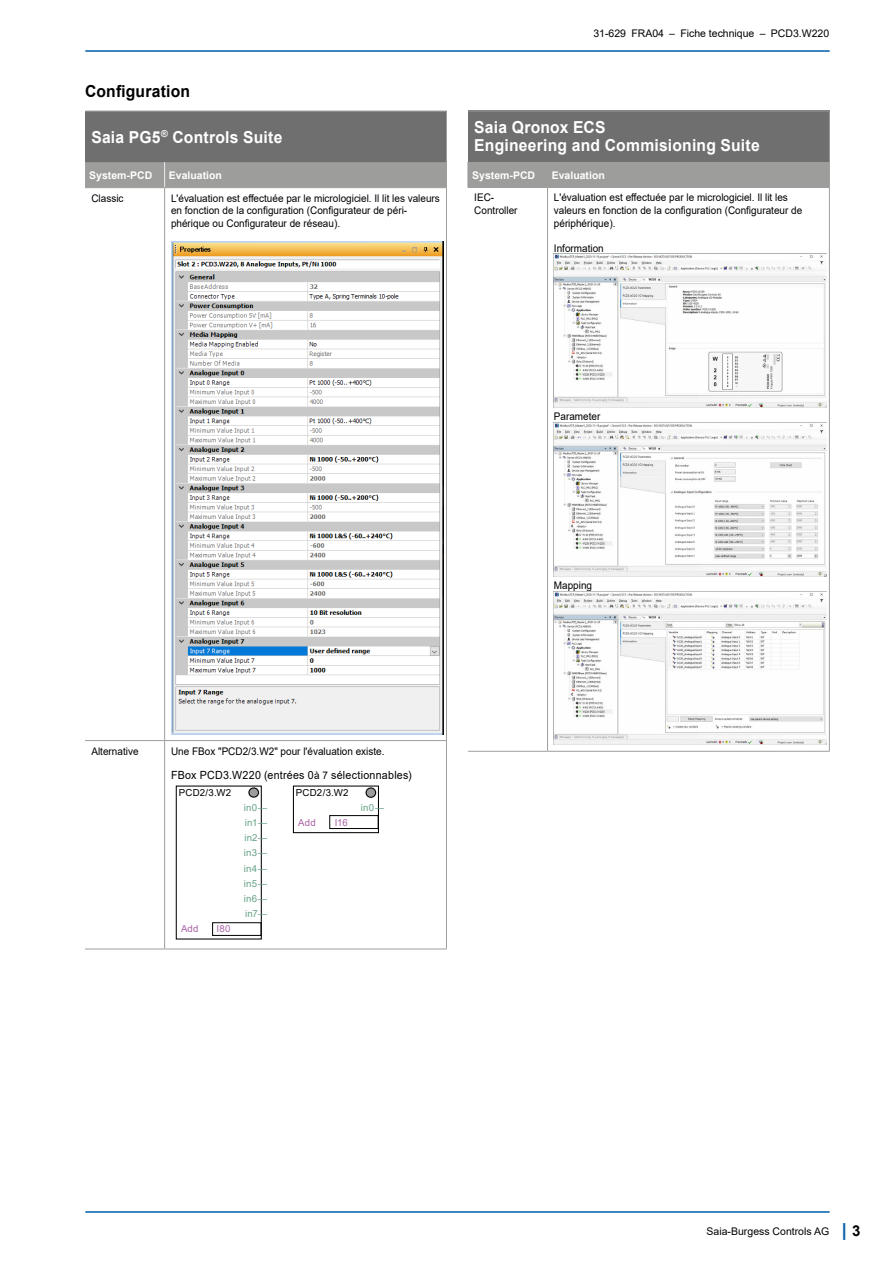
<style>
.page{position:relative;width:893px;height:1263px;background:#fff}
.page>*{position:absolute;margin:0;border:0;box-sizing:border-box;transform-origin:0 0}
.Text__Titel_1_Subtit{font:700 16.5px/18px "Arial";letter-spacing:.015em;color:#fff;scale:.95 1}
.Text__Titel_1_Subtit-2{font:700 16.5px "Arial";letter-spacing:.015em;color:#000;scale:.95 1}
.Text__Caption__7_5_8{font:11.25px "Arial";letter-spacing:.025em;color:#000;scale:.95 1}
.Tables__Data-Row__7{font:10.5px/12.6px "Arial";color:#000;scale:.95 1}
.Tables__Data-Row__7-2{font:10.5px "Arial";color:#000}
.Tables__Data_Column{font:700 10.5px "Arial";color:#fff}
.t1{font:9.6px "Arial";letter-spacing:.015em;color:#65a185}
.t2{font:9.6px "Arial";letter-spacing:.02em;color:#000}
.t3{font:9.6px "Arial";letter-spacing:.015em;color:#a863a5}
.s1{font-size:10.5px}
.s2{font-weight:700;font-size:18px;color:#005da9}
.s3{font-weight:700;font-size:15px}
</style>
<div class="page">
<hr style="left:86px;top:1211px;width:743px;height:2px;background:#005da9">
<hr style="left:86px;top:50px;width:743px;height:2px;background:#005da9">
<div style="left:85px;top:111px;width:361px;height:51px;background:#706f6f"></div>
<svg style="left:85px;top:741px;width:361px;height:208px"></svg>
<hr style="left:446px;top:112px;width:1px;height:50px;background:#9d9d9c">
<hr style="left:85px;top:111px;width:80px;height:1px;background:#9d9d9c">
<hr style="left:165px;top:111px;width:282px;height:1px;background:#9d9d9c">
<div style="left:85px;top:162px;width:362px;height:25px;background:#9d9d9c"></div>
<hr style="left:85px;top:187px;width:80px;height:1px;background:#9d9d9c">
<hr style="left:165px;top:187px;width:282px;height:1px;background:#9d9d9c">
<hr style="left:164px;top:188px;width:1px;height:552px;background:#9d9d9c">
<hr style="left:164px;top:741px;width:1px;height:208px;background:#9d9d9c">
<hr style="left:446px;top:188px;width:1px;height:552px;background:#9d9d9c">
<hr style="left:85px;top:740px;width:80px;height:1px;background:#9d9d9c">
<hr style="left:165px;top:740px;width:282px;height:1px;background:#9d9d9c">
<hr style="left:446px;top:741px;width:1px;height:208px;background:#9d9d9c">
<hr style="left:85px;top:949px;width:80px;height:1px;background:#9d9d9c">
<hr style="left:165px;top:949px;width:282px;height:1px;background:#9d9d9c">
<img style="left:171px;top:242px;width:272px;height:492px">
<div style="left:293px;top:786px;width:85px;height:47px;background:#fff"></div>
<div style="left:293px;top:785px;width:86px;height:48px;border:1px solid #000"></div>
<svg style="left:365px;top:787px;width:12px;height:11px"></svg>
<div style="left:366px;top:788px;width:10px;height:9px;background:#9d9d9c;border-radius:50%"></div>
<div style="left:366px;top:788px;width:10px;height:9px;border:1px solid #000;border-radius:50%"></div>
<div style="left:329px;top:815px;width:49px;height:14px;border:1px solid #000"></div>
<div style="left:176px;top:786px;width:85px;height:153px;background:#fff"></div>
<div style="left:176px;top:785px;width:86px;height:154px;border:1px solid #000"></div>
<svg style="left:248px;top:787px;width:11px;height:11px"></svg>
<div style="left:249px;top:788px;width:9px;height:9px;background:#9d9d9c;border-radius:50%"></div>
<div style="left:249px;top:788px;width:10px;height:9px;border:1px solid #000;border-radius:50%"></div>
<div style="left:212px;top:922px;width:49px;height:14px;border:1px solid #000"></div>
<div style="left:468px;top:111px;width:361px;height:51px;background:#706f6f"></div>
<hr style="left:829px;top:111px;width:1px;height:51px;background:#9d9d9c">
<hr style="left:468px;top:111px;width:79px;height:1px;background:#9d9d9c">
<hr style="left:547px;top:111px;width:283px;height:1px;background:#9d9d9c">
<div style="left:468px;top:162px;width:362px;height:25px;background:#9d9d9c"></div>
<hr style="left:468px;top:187px;width:79px;height:1px;background:#9d9d9c">
<hr style="left:547px;top:187px;width:283px;height:1px;background:#9d9d9c">
<hr style="left:547px;top:188px;width:1px;height:563px;background:#9d9d9c">
<hr style="left:829px;top:188px;width:1px;height:563px;background:#9d9d9c">
<hr style="left:468px;top:751px;width:79px;height:1px;background:#9d9d9c">
<hr style="left:547px;top:751px;width:283px;height:1px;background:#9d9d9c">
<img style="left:554px;top:254px;width:272px;height:154px">
<img style="left:554px;top:422px;width:272px;height:154px">
<img style="left:554px;top:591px;width:272px;height:154px">
<p class="Text__Titel_1_Subtit-2" style="left:85px;top:80px;width:112px">Configuration</p>
<p class="Text__Titel_1_Subtit" style="left:91px;top:128px;width:203px">Saia PG5<sup>®</sup> Controls Suite</p>
<p class="Tables__Data_Column" style="left:89px;top:168px;width:65px">System-PCD</p>
<p class="Tables__Data_Column" style="left:169px;top:168px;width:55px">Evaluation</p>
<p class="Tables__Data-Row__7" style="left:91px;top:192px;width:35px">Classic</p>
<p class="Tables__Data-Row__7" style="left:171px;top:192px;width:285px">L'évaluation est effectuée par le micrologiciel. Il lit les valeurs en fonction de la configuration (Configurateur de péri&shy;phérique ou Configurateur de réseau).</p>
<p class="Tables__Data-Row__7-2" style="left:593px;top:26px;width:237px">31-629 FRA04 – Fiche technique – PCD3.W220</p>
<p class="Text__Titel_1_Subtit" style="left:474px;top:119px;width:302px">Saia Qronox ECS<br>Engineering and Commisioning Suite</p>
<p class="Tables__Data_Column" style="left:472px;top:167px;width:65px">System-PCD</p>
<p class="Tables__Data_Column" style="left:552px;top:167px;width:55px">Evaluation</p>
<p class="Tables__Data-Row__7" style="left:474px;top:191px;width:47px">IEC-<br>Controller</p>
<p class="Tables__Data-Row__7" style="left:554px;top:191px;width:263px">L'évaluation est effectuée par le micrologiciel. Il lit les valeurs en fonction de la configuration (Configurateur de périphérique).</p>
<p class="Tables__Data-Row__7" style="left:554px;top:242px;width:54px">Information</p>
<p class="Tables__Data-Row__7" style="left:91px;top:744px;width:51px">Alternative</p>
<p class="Tables__Data-Row__7" style="left:171px;top:744px;width:226px">Une FBox "PCD2/3.W2" pour l'évaluation existe.</p>
<p class="Text__Caption__7_5_8" style="left:171px;top:767px;width:255px">FBox PCD3.W220 (entrées 0<span class="s1">à 7</span> sélectionnables)</p>
<p class="t2" style="left:296px;top:786px;width:54px">PCD2/3.W2</p>
<p class="t1" style="left:361px;top:801px;width:25px">in0―</p>
<p class="t3" style="left:298px;top:816px;width:19px">Add</p>
<p class="t3" style="left:335px;top:816px;width:15px">I16</p>
<p class="t2" style="left:179px;top:786px;width:54px">PCD2/3.W2</p>
<p class="t1" style="left:244px;top:801px;width:25px">in0―</p>
<p class="t1" style="left:245px;top:816px;width:24px">in1―</p>
<p class="t1" style="left:244px;top:831px;width:24px">in2―</p>
<p class="t1" style="left:244px;top:846px;width:25px">in3―</p>
<p class="t1" style="left:244px;top:861px;width:25px">in4―</p>
<p class="t1" style="left:244px;top:877px;width:25px">in5―</p>
<p class="t1" style="left:244px;top:892px;width:25px">in6―</p>
<p class="t1" style="left:245px;top:907px;width:24px">in7―</p>
<p class="t3" style="left:181px;top:922px;width:19px">Add</p>
<p class="t3" style="left:217px;top:922px;width:16px">I80</p>
<p class="Tables__Data-Row__7" style="left:554px;top:410px;width:51px">Parameter</p>
<p class="Tables__Data-Row__7" style="left:554px;top:579px;width:42px">Mapping</p>
<p class="Tables__Data-Row__7-2" style="left:707px;top:1224px;width:155px">Saia-Burgess Controls AG <span class="s2">|</span> <span class="s3">3</span></p>
</div>
